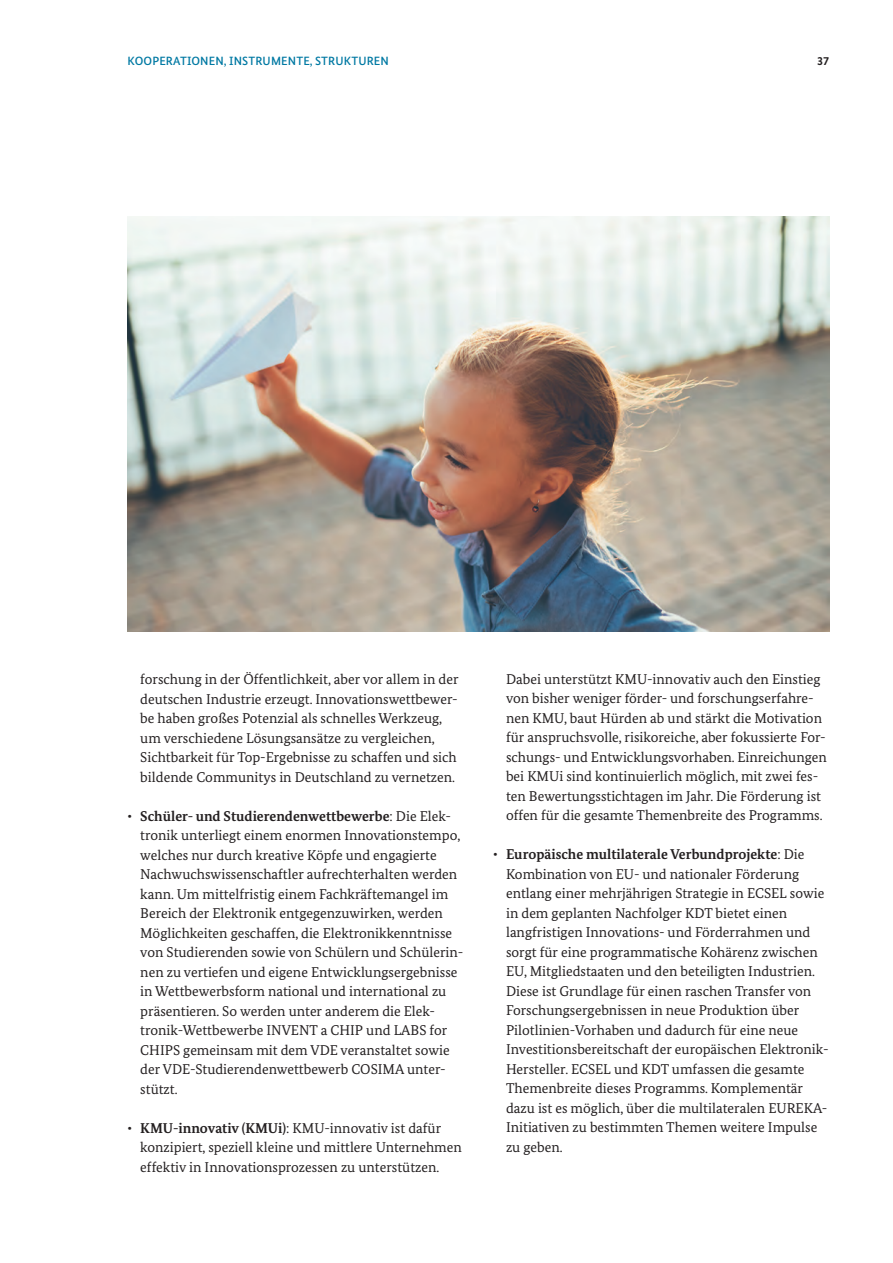
<style>
.page{position:relative;width:893px;height:1263px;background:#fff}
.page>*{position:absolute;margin:0;border:0;box-sizing:border-box;transform-origin:0 0}
.t1{font:14.25px/19.5px "Bundes Serif";color:#231f20}
.t2{font:500 12px "Bundes Sans";color:#0079a3}
.t3{font:700 12px "Bundes Sans";color:#231f20}
.s1{font-weight:700}
</style>
<div class="page">
<img style="left:128px;top:216px;width:701px;height:415px">
<p class="t2" style="left:128px;top:53px;width:12px">KOOPERATIONEN</p>
<p class="t2" style="left:224px;top:53px;width:19px">, INSTRUMENTE</p>
<p class="t2" style="left:310px;top:53px;width:20px">, STRUKTUREN</p>
<p class="t3" style="left:817px;top:53px;width:13px">37</p>
<p class="t1" style="left:140px;top:669px;width:320px">forschung in der Öffentlichkeit, aber vor allem in der deutschen Industrie erzeugt. Innovationswettbewer&shy;be haben großes Potenzial als schnelles Werkzeug, um verschiedene Lösungsansätze zu vergleichen, Sichtbarkeit für Top-Ergebnisse zu schaffen und sich bildende Communitys in Deutschland zu vernetzen.</p>
<p class="t1" style="left:140px;top:806px;width:325px;text-indent:-13px">∙ <span class="s1">Schüler- und Studierendenwettbewerbe</span>: Die Elek&shy;tronik unterliegt einem enormen Innovationstempo, welches nur durch kreative Köpfe und engagierte Nachwuchswissenschaftler aufrechterhalten werden kann. Um mittelfristig einem Fachkräftemangel im Bereich der Elektronik entgegenzuwirken, werden Möglichkeiten geschaffen, die Elektronikkenntnisse von Studierenden sowie von Schülern und Schülerin&shy;nen zu vertiefen und eigene Entwicklungsergebnisse in Wettbewerbsform national und international zu präsentieren. So werden unter anderem die Elek&shy;tronik-Wettbewerbe INVENT a CHIP und LABS for CHIPS gemeinsam mit dem VDE veranstaltet sowie der VDE-Studierendenwettbewerb COSIMA unter&shy;stützt.</p>
<p class="t1" style="left:140px;top:1118px;width:323px;text-indent:-13px">∙ <span class="s1">KMU-innovativ (KMUi)</span>: KMU-innovativ ist dafür konzipiert, speziell kleine und mittlere Unternehmen effektiv in Innovationsprozessen zu unterstützen.</p>
<p class="t1" style="left:506px;top:669px;width:322px">Dabei unterstützt KMU-innovativ auch den Einstieg von bisher weniger förder- und forschungserfahre&shy;nen KMU, baut Hürden ab und stärkt die Motivation für anspruchsvolle, risikoreiche, aber fokussierte For&shy;schungs- und Entwicklungsvorhaben. Einreichungen bei KMUi sind kontinuierlich möglich, mit zwei fes&shy;ten Bewertungsstichtagen im Jahr. Die Förderung ist offen für die gesamte Themenbreite des Programms.</p>
<p class="t1" style="left:506px;top:845px;width:324px;text-indent:-13px">∙ <span class="s1">Europäische multilaterale Verbundprojekte</span>: Die Kombination von EU- und nationaler Förderung entlang einer mehrjährigen Strategie in ECSEL sowie in dem geplanten Nachfolger KDT bietet einen langfristigen Innovations- und Förderrahmen und sorgt für eine programmatische Kohärenz zwischen EU, Mitgliedstaaten und den beteiligten Industrien.<br>Diese ist Grundlage für einen raschen Transfer von Forschungsergebnissen in neue Produktion über Pilotlinien-Vorhaben und dadurch für eine neue Investitionsbereitschaft der europäischen Elektronik-Hersteller. ECSEL und KDT umfassen die gesamte Themenbreite dieses Programms. Komplementär dazu ist es möglich, über die multilateralen EUREKA-Initiativen zu bestimmten Themen weitere Impulse zu geben.</p>
</div>
